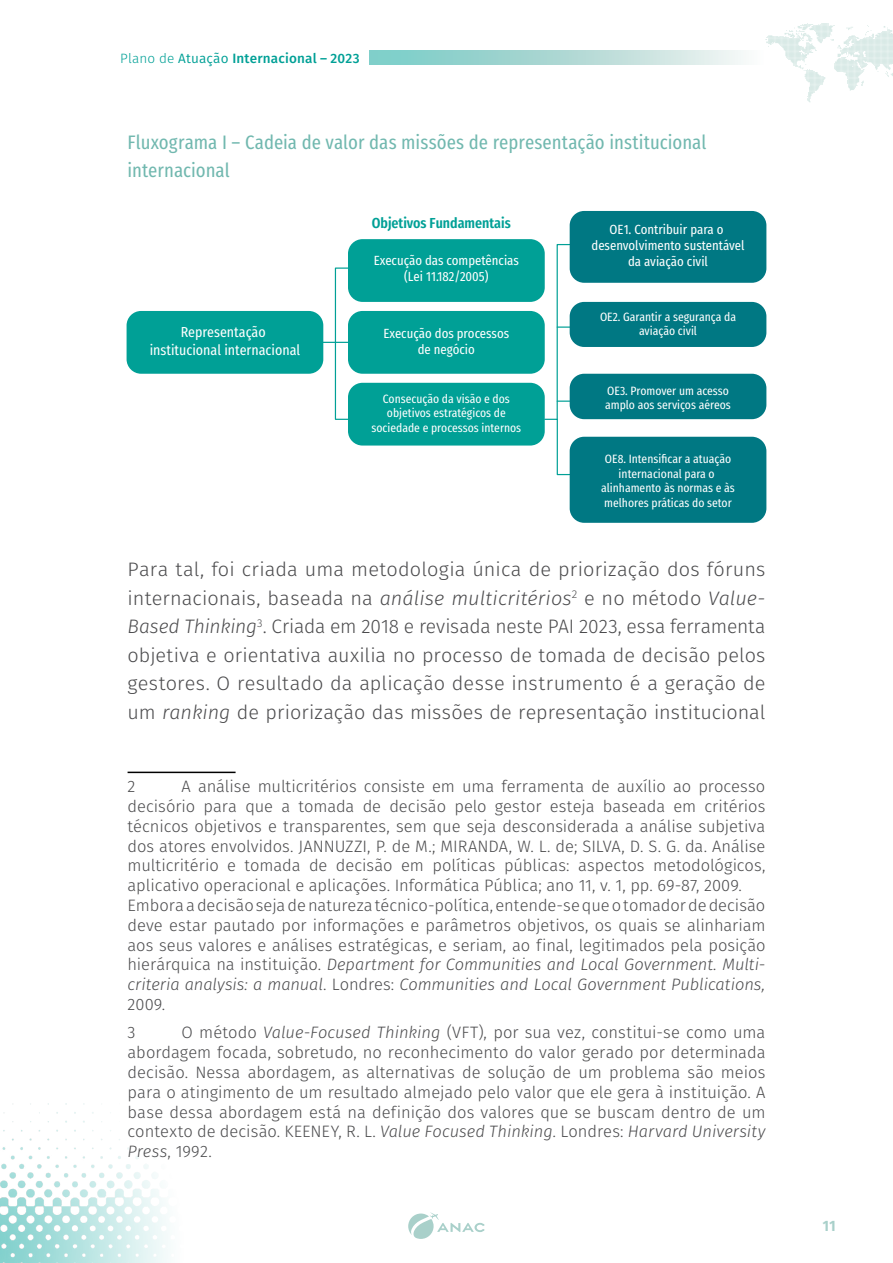
<style>
.page{position:relative;width:893px;height:1263px;background:#fff}
.page>*{position:absolute;margin:0;border:0;box-sizing:border-box;transform-origin:0 0}
.t1{font:300 19.5px/28.5px "Fira Sans";letter-spacing:.005em;color:#4b4b4d;text-align:justify}
.t2{font:19.5px/28.5px "Fira Sans Condensed";color:#71b8af}
.t3{font:300 16.5px/19.8px "Fira Sans";letter-spacing:-.005em;color:#4b4b4d}
.t4{font:700 15px "Fira Sans Condensed";color:#a9d0ca}
.t5{font:14.55px/17.4px "Fira Sans Condensed";color:#fff;text-align:center}
.t6{font:600 14.55px "Fira Sans Condensed";color:#00a096}
.t7{font:500 13.5px "Fira Sans";letter-spacing:.01em;color:#00a096}
.t8{font:13.35px/15.9px "Fira Sans Condensed";color:#fff;text-align:center}
.t9{font:12px/14.5px "Fira Sans Condensed";color:#fff;text-align:center}
.s1{font-weight:300}
.s2{font-weight:400}
.s3{font-style:italic}
</style>
<div class="page">
<svg style="left:370px;top:50px;width:373px;height:15px;background:#b0dbd7"></svg>
<svg style="left:408px;top:1212px;width:77px;height:27px"></svg>
<svg style="left:765px;top:23px;width:128px;height:79px"></svg>
<img style="left:0;top:1103px;width:168px;height:160px">
<svg style="left:323px;top:342px;width:24px;height:1px"></svg>
<div style="left:335px;top:267px;width:14px;height:153px;border:1px solid #00a096"></div>
<svg style="left:543px;top:243px;width:30px;height:233px"></svg>
<div style="left:127px;top:311px;width:196px;height:63px;background:#00a096;border-radius:14px"></div>
<div style="left:348px;top:239px;width:197px;height:63px;background:#00a096;border-radius:14px"></div>
<div style="left:348px;top:311px;width:197px;height:63px;background:#00a096;border-radius:14px"></div>
<div style="left:348px;top:383px;width:197px;height:63px;background:#00a096;border-radius:14px"></div>
<div style="left:570px;top:302px;width:196px;height:45px;background:#007883;border-radius:14px"></div>
<div style="left:570px;top:374px;width:196px;height:45px;background:#007883;border-radius:14px"></div>
<div style="left:570px;top:437px;width:196px;height:86px;background:#007883;border-radius:14px"></div>
<div style="left:570px;top:211px;width:196px;height:72px;background:#007883;border-radius:14px"></div>
<hr style="left:128px;top:772px;width:108px;height:1px;background:#000">
<p class="t7" style="left:120px;top:47px;width:241px"><span class="s1">Plano de</span> <span class="s2">Atuação</span> Internacional – 2023</p>
<p class="t2" style="left:128px;top:126px;width:580px">Fluxograma I – Cadeia de valor das missões de representação institucional internacional</p>
<p class="t5" style="left:150px;top:322px;width:152px">Representação institucional internacional</p>
<p class="t6" style="left:372px;top:209px;width:141px">Objetivos Fundamentais</p>
<p class="t8" style="left:374px;top:251px;width:147px">Execução das competências (Lei 11.182/2005)</p>
<p class="t8" style="left:383px;top:324px;width:127px">Execução dos processos de negócio</p>
<p class="t9" style="left:371px;top:390px;width:151px">Consecução da visão e dos objetivos estratégicos de sociedade e processos internos</p>
<p class="t8" style="left:591px;top:220px;width:155px">OE1. Contribuir para o desenvolvimento sustentável da aviação civil</p>
<p class="t9" style="left:600px;top:308px;width:137px">OE2. Garantir a segurança da aviação civil</p>
<p class="t9" style="left:605px;top:382px;width:127px;text-align:left">OE3. Promover um acesso amplo aos serviços aéreos</p>
<p class="t9" style="left:601px;top:451px;width:135px">OE8. Intensificar a atuação internacional para o alinhamento às normas e às melhores práticas do setor</p>
<p class="t1" style="left:128px;top:555px;width:639px">Para tal, foi criada uma metodologia única de priorização dos fóruns internacionais, baseada na <span class="s3">análise multicritérios</span><sup>2</sup> e no método <span class="s3">Value-Based Thinking</span><sup>3</sup>. Criada em 2018 e revisada neste PAI 2023, essa ferramenta objetiva e orientativa auxilia no processo de tomada de decisão pelos gestores. O resultado da aplicação desse instrumento é a geração de um <span class="s3">ranking</span> de priorização das missões de representação institucional</p>
<p class="t3" style="left:128px;top:776px;width:639px;text-indent:54px">A análise multicritérios consiste em uma ferramenta de auxílio ao processo decisório para que a tomada de decisão pelo gestor esteja baseada em critérios técnicos objetivos e transparentes, sem que seja desconsiderada a análise subjetiva dos atores envolvidos. JANNUZZI, P. de M.; MIRANDA, W. L. de; SILVA, D. S. G. da. Análise multicritério e tomada de decisão em políticas públicas: aspectos metodológicos, aplicativo operacional e aplicações. Informática Pública; ano 11, v. 1, pp. 69-87, 2009.<br>Embora a decisão seja de natureza técnico-política, entende-se que o tomador de decisão deve estar pautado por informações e parâmetros objetivos, os quais se alinhariam aos seus valores e análises estratégicas, e seriam, ao final, legitimados pela posição hierárquica na instituição. <span class="s3">Department for Communities and Local Government. Multi&shy;criteria analysis: a manual</span>. Londres: <span class="s3">Communities and Local Government Publications, </span>2009.</p>
<p class="t3" style="left:128px;top:1022px;width:10px">3</p>
<p class="t3" style="left:128px;top:776px;width:9px">2</p>
<p class="t3" style="left:128px;top:1022px;width:639px;text-align:justify;text-indent:54px">O método <span class="s3">Value-Focused Thinking</span> (VFT), por sua vez, constitui-se como uma abordagem focada, sobretudo, no reconhecimento do valor gerado por determinada decisão. Nessa abordagem, as alternativas de solução de um problema são meios para o atingimento de um resultado almejado pelo valor que ele gera à instituição. A base dessa abordagem está na definição dos valores que se buscam dentro de um contexto de decisão. KEENEY, R. L. <span class="s3">Value Focused Thinking.</span> Londres: <span class="s3">Harvard University Press</span>, 1992.</p>
<p class="t4" style="left:823px;top:1212px;width:14px">11</p>
</div>
